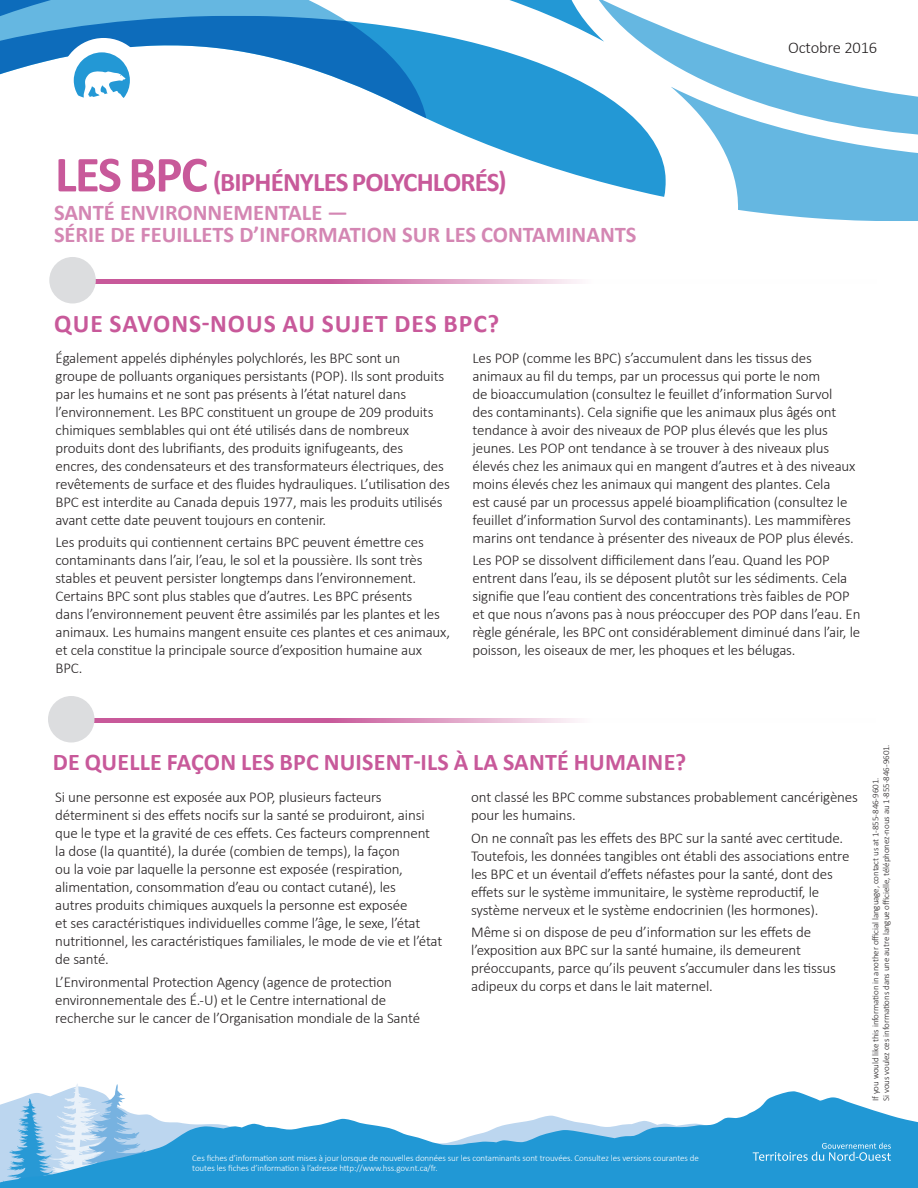
<style>
.page{position:relative;width:918px;height:1188px;background:#fff}
.page>*{position:absolute;margin:0;border:0;box-sizing:border-box;transform-origin:0 0}
.t1{font:700 27px "Calibri";letter-spacing:-.03em;color:#c8599a}
.t2{font:700 25.5px "Calibri";letter-spacing:.04em;color:#c8599a}
.t3{font:700 24px "Calibri";letter-spacing:.01em;color:#c8599a}
.t4{font:700 22.5px/22.5px "Calibri";color:#d486b3}
.BODY{font:300 16.5px "Calibri";letter-spacing:-.01em;color:#231f20}
.BODY-2{font:300 15px/18px "Calibri";letter-spacing:-.01em;color:#231f20}
.BODY-3{font:300 9px/10.5px "Calibri";letter-spacing:-.01em;color:#fff}
.BODY-4{font:300 9px/10.5px "Calibri";letter-spacing:-.01em;color:#231f20}
.s1{font-size:51px}
</style>
<div class="page">
<svg style="left:486px;top:46px;width:180px;height:151px;fill:#2398d5"></svg>
<svg style="left:426px;top:42px;width:60px;height:102px;background:#3fa5da"></svg>
<svg style="left:426px;top:0;width:171px;height:42px"></svg>
<svg style="left:597px;top:0;width:261px;height:139px"></svg>
<svg style="left:671px;top:87px;width:247px;height:134px"></svg>
<svg style="left:0;top:0;width:426px;height:119px"></svg>
<div style="left:60px;top:38px;width:87px;height:86px;background:#fff;border-radius:50%"></div>
<svg style="left:74px;top:52px;width:56px;height:46px"></svg>
<svg style="left:94px;top:718px;width:484px;height:4px;background:#d581b2"></svg>
<svg style="left:96px;top:279px;width:484px;height:4px;background:#d581b2"></svg>
<div style="left:48px;top:696px;width:46px;height:46px;background:#dcdddf;border-radius:50%"></div>
<div style="left:49px;top:257px;width:47px;height:46px;background:#dcdddf;border-radius:50%"></div>
<svg style="left:64px;top:1084px;width:54px;height:7px"></svg>
<svg style="left:0;top:1091px;width:918px;height:97px;fill:#2198d5"></svg>
<svg style="left:727px;top:1143px;width:164px;height:29px;background:#34a1d8"></svg>
<p class="t1" style="left:55px;top:165px;width:453px"><span class="s1">LES BPC</span> (BIPHÉNYLES POLYCHLORÉS)</p>
<p class="t4" style="left:54px;top:201px;width:584px">SANTÉ ENVIRONNEMENTALE —<br>SÉRIE DE FEUILLETS D’INFORMATION SUR LES CONTAMINANTS</p>
<p class="BODY" style="left:788px;top:37px;width:91px">Octobre 2016</p>
<p class="t2" style="left:54px;top:307px;width:446px">QUE SAVONS-NOUS AU SUJET DES BPC?</p>
<p class="BODY-2" style="left:56px;top:349px;width:396px">Également appelés diphényles polychlorés, les BPC sont un<br>groupe de polluants organiques persistants (POP). Ils sont produits par les humains et ne sont pas présents à l’état naturel dans l’environnement. Les BPC constituent un groupe de 209 produits chimiques semblables qui ont été utilisés dans de nombreux produits dont des lubrifiants, des produits ignifugeants, des<br>encres, des condensateurs et des transformateurs électriques, des revêtements de surface et des fluides hydrauliques. L’utilisation des BPC est interdite au Canada depuis 1977, mais les produits utilisés avant cette date peuvent toujours en contenir.</p>
<p class="BODY-2" style="left:56px;top:533px;width:396px">Les produits qui contiennent certains BPC peuvent émettre ces contaminants dans l’air, l’eau, le sol et la poussière. Ils sont très stables et peuvent persister longtemps dans l’environnement.<br>Certains BPC sont plus stables que d’autres. Les BPC présents<br>dans l’environnement peuvent être assimilés par les plantes et les animaux. Les humains mangent ensuite ces plantes et ces animaux, et cela constitue la principale source d’exposition humaine aux BPC.</p>
<p class="BODY-2" style="left:472px;top:349px;width:385px">Les POP (comme les BPC) s’accumulent dans les tissus des animaux au fil du temps, par un processus qui porte le nom<br>de bioaccumulation (consultez le feuillet d’information Survol des contaminants). Cela signifie que les animaux plus âgés ont tendance à avoir des niveaux de POP plus élevés que les plus jeunes. Les POP ont tendance à se trouver à des niveaux plus élevés chez les animaux qui en mangent d’autres et à des niveaux moins élevés chez les animaux qui mangent des plantes. Cela<br>est causé par un processus appelé bioamplification (consultez le feuillet d’information Survol des contaminants). Les mammifères marins ont tendance à présenter des niveaux de POP plus élevés.</p>
<p class="BODY-2" style="left:472px;top:551px;width:389px">Les POP se dissolvent difficilement dans l’eau. Quand les POP entrent dans l’eau, ils se déposent plutôt sur les sédiments. Cela signifie que l’eau contient des concentrations très faibles de POP et que nous n’avons pas à nous préoccuper des POP dans l’eau. En règle générale, les BPC ont considérablement diminué dans l’air, le poisson, les oiseaux de mer, les phoques et les bélugas.</p>
<p class="t3" style="left:53px;top:746px;width:635px">DE QUELLE FAÇON LES BPC NUISENT-ILS À LA SANTÉ HUMAINE?</p>
<p class="BODY-2" style="left:55px;top:788px;width:389px">Si une personne est exposée aux POP, plusieurs facteurs déterminent si des effets nocifs sur la santé se produiront, ainsi que le type et la gravité de ces effets. Ces facteurs comprennent la dose (la quantité), la durée (combien de temps), la façon<br>ou la voie par laquelle la personne est exposée (respiration, alimentation, consommation d’eau ou contact cutané), les<br>autres produits chimiques auxquels la personne est exposée<br>et ses caractéristiques individuelles comme l’âge, le sexe, l’état nutritionnel, les caractéristiques familiales, le mode de vie et l’état de santé.</p>
<p class="BODY-2" style="left:55px;top:972px;width:366px">L’Environmental Protection Agency (agence de protection environnementale des É.-U) et le Centre international de recherche sur le cancer de l’Organisation mondiale de la Santé</p>
<p class="BODY-2" style="left:471px;top:788px;width:388px">ont classé les BPC comme substances probablement cancérigènes pour les humains.</p>
<p class="BODY-2" style="left:471px;top:828px;width:380px">On ne connaît pas les effets des BPC sur la santé avec certitude.<br>Toutefois, les données tangibles ont établi des associations entre les BPC et un éventail d’effets néfastes pour la santé, dont des effets sur le système immunitaire, le système reproductif, le système nerveux et le système endocrinien (les hormones).</p>
<p class="BODY-2" style="left:471px;top:923px;width:366px">Même si on dispose de peu d’information sur les effets de l’exposition aux BPC sur la santé humaine, ils demeurent préoccupants, parce qu’ils peuvent s’accumuler dans les tissus adipeux du corps et dans le lait maternel.</p>
<p class="BODY-4" style="left:870px;top:1101px;width:358px;rotate:-90deg">If you would like this information in another official language, contact us at 1-855-846-9601.<br>Si vous voulez ces informations dans une autre langue officielle, téléphonez-nous au 1-855-846-9601.</p>
<p class="BODY-3" style="left:192px;top:1152px;width:508px">Ces fiches d’information sont mises à jour lorsque de nouvelles données sur les contaminants sont trouvées. Consultez les versions courantes de toutes les fiches d’information à l’adresse http://www.hss.gov.nt.ca/fr.</p>
</div>
